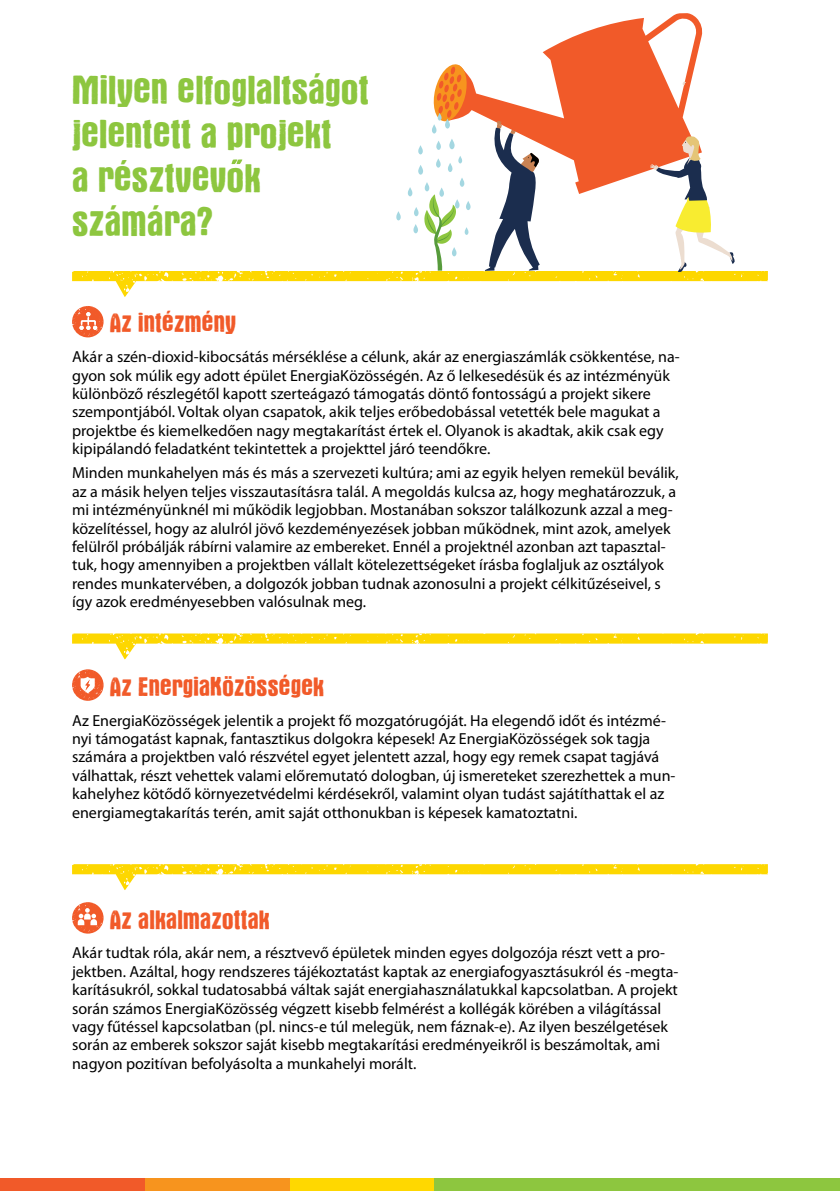
<style>
.page{position:relative;width:840px;height:1191px;background:#fff}
.page>*{position:absolute;margin:0;border:0;box-sizing:border-box;transform-origin:0 0}
.t1{font:42px/44px "Victor";color:#8dc63f}
.t2{font:28px "Victor";color:#f15a29}
.t3{font:16px/18.4px "Myriad Pro";color:#000}
</style>
<div class="page">
<div style="left:434px;top:1177px;width:405px;height:14px;background:#8dc63f"></div>
<div style="left:289px;top:1177px;width:145px;height:14px;background:#ffd800"></div>
<div style="left:145px;top:1177px;width:144px;height:14px;background:#f7941e"></div>
<div style="left:0;top:1177px;width:145px;height:14px;background:#f15a29"></div>
<svg style="left:72px;top:633px;width:695px;height:27px"></svg>
<svg style="left:72px;top:864px;width:695px;height:26px"></svg>
<svg style="left:72px;top:902px;width:31px;height:31px"></svg>
<svg style="left:72px;top:306px;width:31px;height:31px"></svg>
<svg style="left:542px;top:13px;width:160px;height:50px"></svg>
<svg style="left:72px;top:669px;width:31px;height:32px"></svg>
<svg style="left:72px;top:63px;width:695px;height:234px"></svg>
<h1 class="t1" style="left:72px;top:69px;width:298px">Milyen elfoglaltságot jelentett a projekt<br>a résztvevok számára?</h1>
<h2 class="t2" style="left:110px;top:309px;width:128px">Az intézmény</h2>
<p class="t3" style="left:72px;top:347px;width:608px">Akár a szén-dioxid-kibocsátás mérséklése a célunk, akár az energiaszámlák csökkentése, na&shy;gyon sok múlik egy adott épület EnergiaKözösségén. Az ő lelkesedésük és az intézményük különböző részlegétől kapott szerteágazó támogatás döntő fontosságú a projekt sikere szempontjából. Voltak olyan csapatok, akik teljes erőbedobással vetették bele magukat a projektbe és kiemelkedően nagy megtakarítást értek el. Olyanok is akadtak, akik csak egy kipipálandó feladatként tekintettek a projekttel járó teendőkre.</p>
<p class="t3" style="left:72px;top:463px;width:608px">Minden munkahelyen más és más a szervezeti kultúra; ami az egyik helyen remekül beválik, az a másik helyen teljes visszautasításra talál. A megoldás kulcsa az, hogy meghatározzuk, a mi intézményünknél mi működik legjobban. Mostanában sokszor találkozunk azzal a meg&shy;közelítéssel, hogy az alulról jövő kezdeményezések jobban működnek, mint azok, amelyek felülről próbálják rábírni valamire az embereket. Ennél a projektnél azonban azt tapasztal&shy;tuk, hogy amennyiben a projektben vállalt kötelezettségeket írásba foglaljuk az osztályok rendes munkatervében, a dolgozók jobban tudnak azonosulni a projekt célkitűzéseivel, s így azok eredményesebben valósulnak meg.</p>
<h2 class="t2" style="left:110px;top:672px;width:216px">Az EnergiaKözösségek</h2>
<p class="t3" style="left:72px;top:710px;width:604px">Az EnergiaKözösségek jelentik a projekt fő mozgatórugóját. Ha elegendő időt és intézmé&shy;nyi támogatást kapnak, fantasztikus dolgokra képesek! Az EnergiaKözösségek sok tagja számára a projektben való részvétel egyet jelentett azzal, hogy egy remek csapat tagjává válhattak, részt vehettek valami előremutató dologban, új ismereteket szerezhettek a mun&shy;kahelyhez kötődő környezetvédelmi kérdésekről, valamint olyan tudást sajátíthattak el az energiamegtakarítás terén, amit saját otthonukban is képesek kamatoztatni.</p>
<h2 class="t2" style="left:110px;top:905px;width:162px">Az alkalmazottak</h2>
<p class="t3" style="left:72px;top:943px;width:607px">Akár tudtak róla, akár nem, a résztvevő épületek minden egyes dolgozója részt vett a pro&shy;jektben. Azáltal, hogy rendszeres tájékoztatást kaptak az energiafogyasztásukról és -megta&shy;karításukról, sokkal tudatosabbá váltak saját energiahasználatukkal kapcsolatban. A projekt során számos EnergiaKözösség végzett kisebb felmérést a kollégák körében a világítással vagy fűtéssel kapcsolatban (pl. nincs-e túl melegük, nem fáznak-e). Az ilyen beszélgetések során az emberek sokszor saját kisebb megtakarítási eredményeikről is beszámoltak, ami nagyon pozitívan befolyásolta a munkahelyi morált.</p>
</div>
